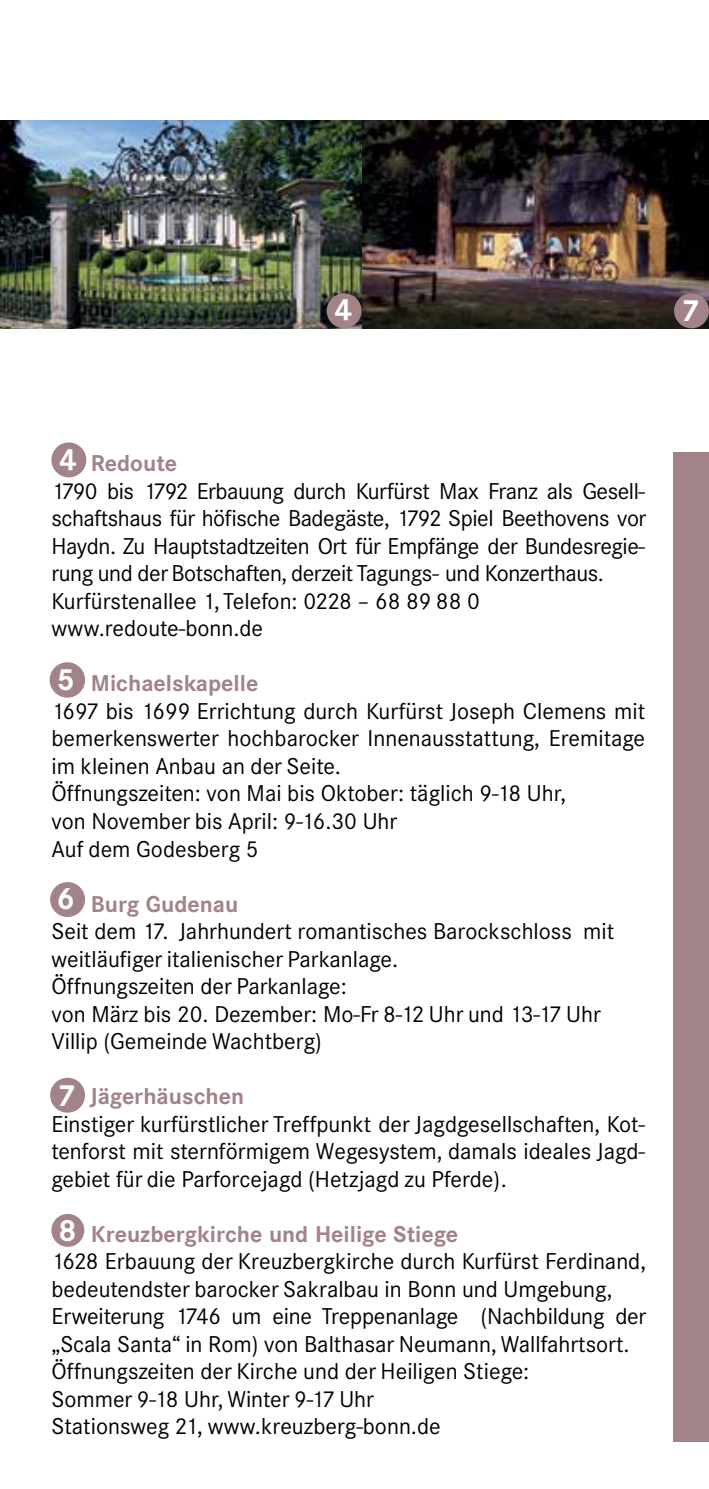
<style>
.page{position:relative;width:709px;height:1489px;background:#fff}
.page>*{position:absolute;margin:0;border:0;box-sizing:border-box;transform-origin:0 0}
.t1{font:700 30px "Corporate SBQ";color:#fff}
.t2{font:22.5px/27.5px "Corporate SBQ";color:#000}
.t3{font:22.5px/27.5px "Corporate SBQ";letter-spacing:-.02em;color:#000}
.t4{font:700 22.5px "Corporate SBQ";color:#a18388}
.s1{font-weight:700;font-size:30px;color:#fff}
.s2{font-weight:700;color:#a18388}
</style>
<div class="page">
<div style="left:673px;top:452px;width:36px;height:988px;background:#a18388"></div>
<div style="left:51px;top:663px;width:33px;height:33px;background:#a18388;border-radius:50%"></div>
<div style="left:50px;top:662px;width:35px;height:35px;border:2px solid #a18388;border-radius:50%"></div>
<div style="left:51px;top:883px;width:33px;height:32px;background:#a18388;border-radius:50%"></div>
<div style="left:50px;top:882px;width:35px;height:34px;border:2px solid #a18388;border-radius:50%"></div>
<div style="left:51px;top:1078px;width:33px;height:33px;background:#a18388;border-radius:50%"></div>
<div style="left:50px;top:1077px;width:35px;height:35px;border:2px solid #a18388;border-radius:50%"></div>
<div style="left:51px;top:1213px;width:33px;height:33px;background:#a18388;border-radius:50%"></div>
<div style="left:52px;top:443px;width:33px;height:33px;background:#a18388;border-radius:50%"></div>
<div style="left:51px;top:442px;width:35px;height:35px;border:2px solid #a18388;border-radius:50%"></div>
<img style="left:0;top:120px;width:709px;height:208px">
<div style="left:328px;top:294px;width:32px;height:33px;background:#a18388;border-radius:50%"></div>
<div style="left:326px;top:293px;width:35px;height:35px;border:2px solid #a18388;border-radius:50%"></div>
<div style="left:675px;top:294px;width:33px;height:33px;background:#a18388;border-radius:50%"></div>
<div style="left:674px;top:293px;width:35px;height:35px;border:2px solid #a18388;border-radius:50%"></div>
<div style="left:681px;top:297px;width:21px;height:25px;background:#a18388"></div>
<h1 class="t1" style="left:334px;top:292px;width:20px">4</h1>
<h1 class="t1" style="left:681px;top:292px;width:20px">7</h1>
<p class="t3" style="left:51px;top:450px;width:596px;text-indent:8px"><span class="s1">4</span> <span class="s2">Redoute<br></span>1790 bis 1792 Erbauung durch Kurfürst Max Franz als Gesell&shy;schaftshaus für höfische Badegäste, 1792 Spiel Beethovens vor Haydn. Zu Hauptstadtzeiten Ort für Empfänge der Bundesregie&shy;rung und der Botschaften, derzeit Tagungs- und Konzerthaus.<br>Kurfürstenallee 1, Telefon: 0228 – 68 89 88 0 www.redoute-bonn.de</p>
<p class="t4" style="left:91px;top:670px;width:169px">Michaelskapelle</p>
<p class="t2" style="left:51px;top:697px;width:595px">1697 bis 1699 Errichtung durch Kurfürst Joseph Clemens mit bemerkenswerter hochbarocker Innenausstattung, Eremitage im kleinen Anbau an der Seite.<br>Öffnungszeiten: von Mai bis Oktober: täglich 9-18 Uhr,<br>von November bis April: 9-16.30 Uhr<br>Auf dem Godesberg 5</p>
<p class="t4" style="left:91px;top:889px;width:149px">Burg Gudenau</p>
<p class="t2" style="left:51px;top:917px;width:564px">Seit dem 17. Jahrhundert romantisches Barockschloss mit weitläufiger italienischer Parkanlage.<br>Öffnungszeiten der Parkanlage:<br>von März bis 20. Dezember: Mo-Fr 8-12 Uhr und 13-17 Uhr Villip (Gemeinde Wachtberg)</p>
<p class="t4" style="left:90px;top:1082px;width:156px">Jägerhäuschen</p>
<p class="t2" style="left:51px;top:1110px;width:595px;text-align:justify">Einstiger kurfürstlicher Treffpunkt der Jagdgesellschaften, Kot&shy;tenforst mit sternförmigem Wegesystem, damals ideales Jagd&shy;gebiet für die Parforcejagd (Hetzjagd zu Pferde).</p>
<p class="t4" style="left:91px;top:1219px;width:369px">Kreuzbergkirche und Heilige Stiege</p>
<p class="t2" style="left:51px;top:1247px;width:596px">1628 Erbauung der Kreuzbergkirche durch Kurfürst Ferdinand, bedeutendster barocker Sakralbau in Bonn und Umgebung, Erweiterung 1746 um eine Treppenanlage (Nachbildung der „Scala Santa“ in Rom) von Balthasar Neumann, Wallfahrtsort.<br>Öffnungszeiten der Kirche und der Heiligen Stiege:<br>Sommer 9-18 Uhr, Winter 9-17 Uhr<br>Stationsweg 21, www.kreuzberg-bonn.de</p>
<h1 class="t1" style="left:57px;top:661px;width:20px">5</h1>
<h1 class="t1" style="left:57px;top:880px;width:20px">6</h1>
<h1 class="t1" style="left:57px;top:1076px;width:20px">7</h1>
<h1 class="t1" style="left:59px;top:1212px;width:20px">8</h1>
</div>
